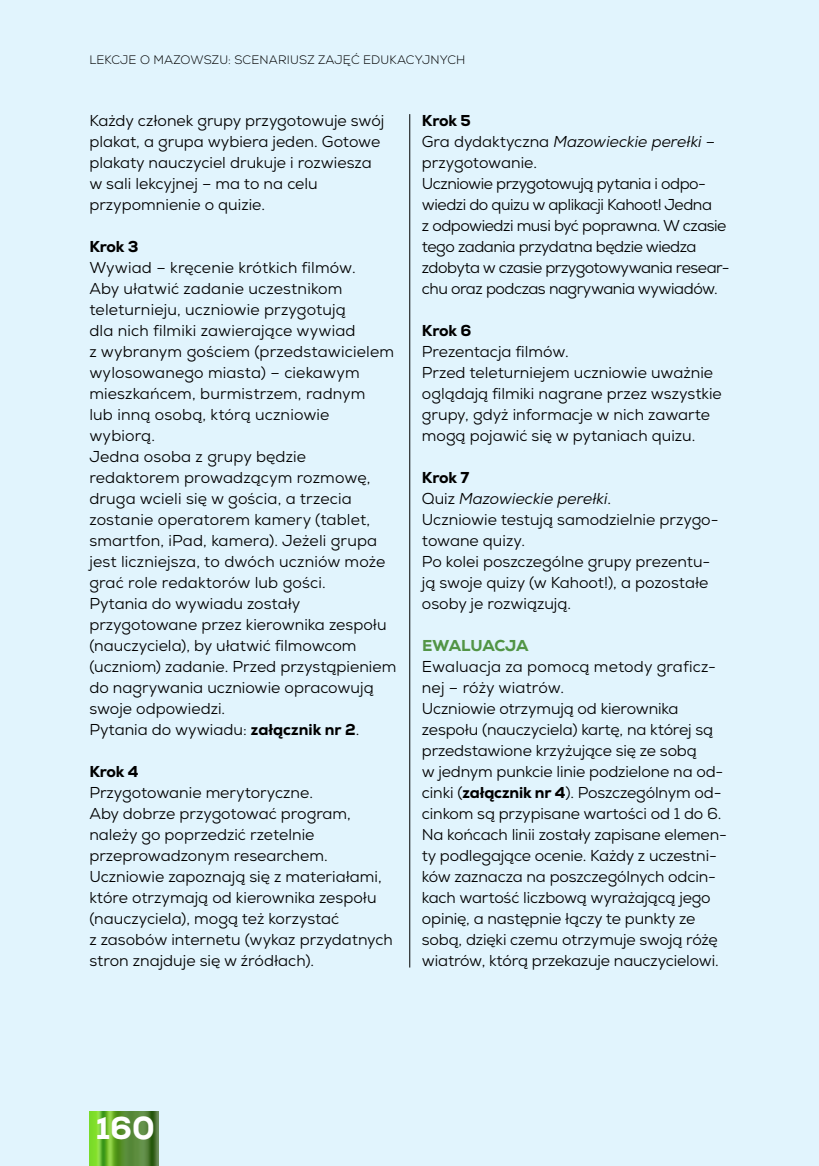
<style>
.page{position:relative;width:819px;height:1166px;background:#e1f4fd}
.page>*{position:absolute;margin:0;border:0;box-sizing:border-box;transform-origin:0 0}
.t1{font:800 31.5px "Nexa";color:#fff}
.t2{font:15.75px/21px "Nexa";color:#000}
.t3{font:15.75px/21px "Nexa";letter-spacing:-.03em;color:#000}
.t4{font:800 15.75px "Nexa";letter-spacing:-.01em;color:#000}
.t5{font:800 15.75px "Nexa";letter-spacing:-.015em;color:#529546}
.t6{font:300 12.25px "Nexa";letter-spacing:.015em;color:#000}
.s1{font-weight:800}
.s2{font-style:italic}
</style>
<div class="page">
<img style="left:89px;top:1111px;width:70px;height:55px">
<hr style="left:409px;top:114px;width:1px;height:853px;background:#000">
<p class="t6" style="left:89px;top:52px;width:377px">LEKCJE O MAZOWSZU: SCENARIUSZ ZAJĘĆ EDUKACYJNYCH</p>
<p class="t2" style="left:89px;top:110px;width:296px">Każdy członek grupy przygotowuje swój plakat, a grupa wybiera jeden. Gotowe plakaty nauczyciel drukuje i rozwiesza w sali lekcyjnej – ma to na celu przypomnienie o quizie.</p>
<p class="t4" style="left:89px;top:236px;width:51px">Krok 3</p>
<p class="t2" style="left:89px;top:257px;width:308px">Wywiad – kręcenie krótkich filmów.<br>Aby ułatwić zadanie uczestnikom teleturnieju, uczniowie przygotują<br>dla nich filmiki zawierające wywiad<br>z wybranym gościem (przedstawicielem wylosowanego miasta) – ciekawym mieszkańcem, burmistrzem, radnym<br>lub inną osobą, którą uczniowie wybiorą.<br>Jedna osoba z grupy będzie redaktorem prowadzącym rozmowę, druga wcieli się w gościa, a trzecia zostanie operatorem kamery (tablet, smartfon, iPad, kamera). Jeżeli grupa jest liczniejsza, to dwóch uczniów może grać role redaktorów lub gości.<br>Pytania do wywiadu zostały przygotowane przez kierownika zespołu (nauczyciela), by ułatwić filmowcom (uczniom) zadanie. Przed przystąpieniem do nagrywania uczniowie opracowują swoje odpowiedzi.<br>Pytania do wywiadu: <span class="s1">załącznik nr 2</span>.</p>
<p class="t4" style="left:89px;top:761px;width:51px">Krok 4</p>
<p class="t2" style="left:89px;top:782px;width:305px">Przygotowanie merytoryczne.<br>Aby dobrze przygotować program, należy go poprzedzić rzetelnie przeprowadzonym researchem.<br>Uczniowie zapoznają się z materiałami, które otrzymają od kierownika zespołu (nauczyciela), mogą też korzystać<br>z zasobów internetu (wykaz przydatnych stron znajduje się w źródłach).</p>
<p class="t3" style="left:422px;top:110px;width:309px"><span class="s1">Krok 5<br></span>Gra dydaktyczna <span class="s2">Mazowieckie perełki</span> – przygotowanie.<br>Uczniowie przygotowują pytania i odpo&shy;wiedzi do quizu w aplikacji Kahoot! Jedna<br>z odpowiedzi musi być poprawna. W czasie tego zadania przydatna będzie wiedza zdobyta w czasie przygotowywania resear&shy;chu oraz podczas nagrywania wywiadów.</p>
<p class="t4" style="left:422px;top:320px;width:51px">Krok 6</p>
<p class="t2" style="left:422px;top:341px;width:301px">Prezentacja filmów.<br>Przed teleturniejem uczniowie uważnie oglądają filmiki nagrane przez wszystkie grupy, gdyż informacje w nich zawarte mogą pojawić się w pytaniach quizu.</p>
<p class="t2" style="left:422px;top:467px;width:298px"><span class="s1">Krok 7<br></span>Quiz <span class="s2">Mazowieckie perełki</span>.<br>Uczniowie testują samodzielnie przygo&shy;towane quizy.<br>Po kolei poszczególne grupy prezentu&shy;ją swoje quizy (w Kahoot!), a pozostałe osoby je rozwiązują.</p>
<p class="t5" style="left:422px;top:635px;width:108px">EWALUACJA</p>
<p class="t2" style="left:422px;top:656px;width:306px">Ewaluacja za pomocą metody graficz&shy;nej – róży wiatrów.<br>Uczniowie otrzymują od kierownika zespołu (nauczyciela) kartę, na której są przedstawione krzyżujące się ze sobą<br>w jednym punkcie linie podzielone na od&shy;cinki (<span class="s1">załącznik nr 4</span>). Poszczególnym od&shy;cinkom są przypisane wartości od 1 do 6.<br>Na końcach linii zostały zapisane elemen&shy;ty podlegające ocenie. Każdy z uczestni&shy;ków zaznacza na poszczególnych odcin&shy;kach wartość liczbową wyrażającą jego opinię, a następnie łączy te punkty ze sobą, dzięki czemu otrzymuje swoją różę wiatrów, którą przekazuje nauczycielowi.</p>
<h1 class="t1" style="left:96px;top:1108px;width:60px">160</h1>
</div>
